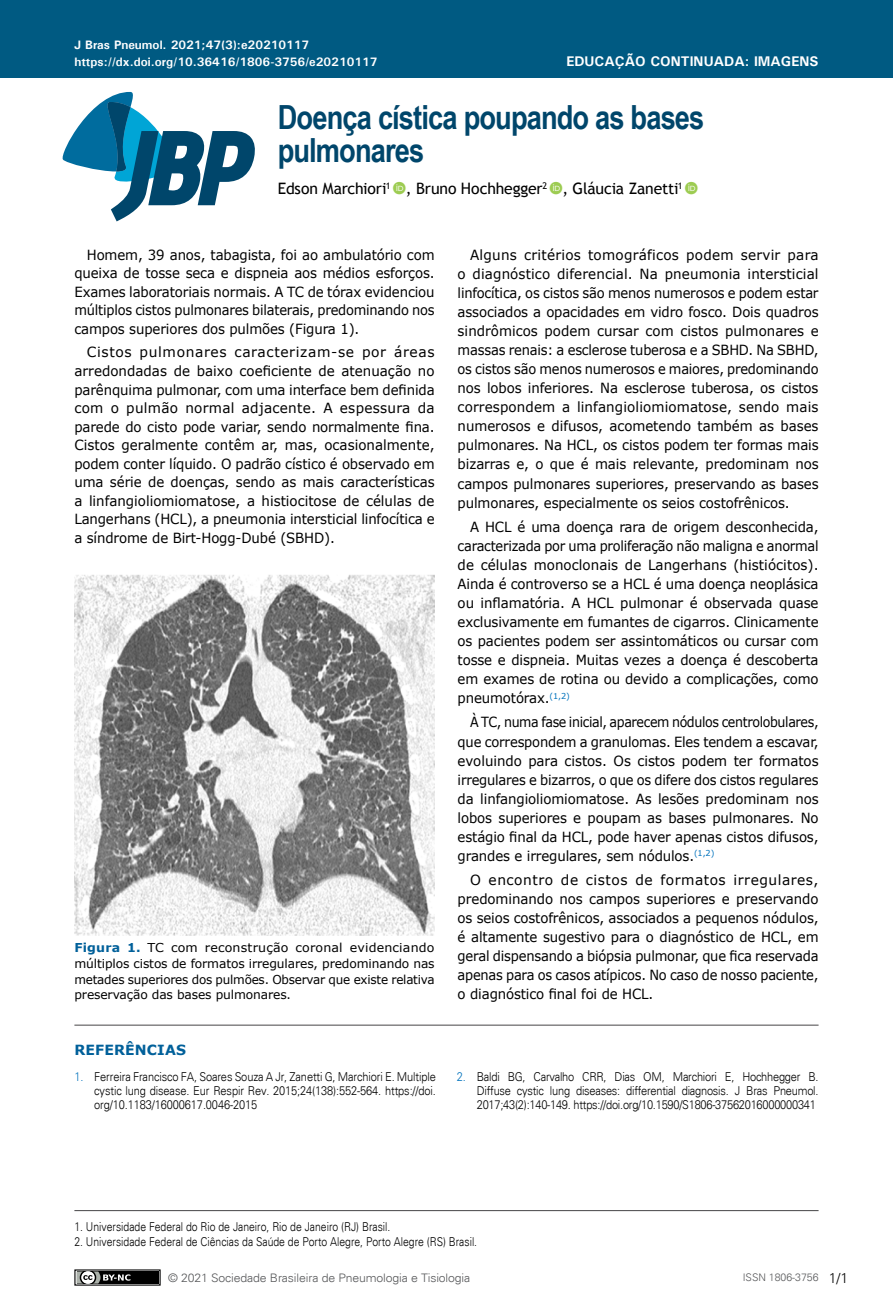
<style>
.page{position:relative;width:893px;height:1315px;background:#fff}
.page>*{position:absolute;margin:0;border:0;box-sizing:border-box;transform-origin:0 0}
.t1{font:700 33.25px/33.2px "Arial Narrow";letter-spacing:-.025em;color:#00466b}
.t2{font:21px "ID font Regular";color:#9dcc52}
.t3{font:15.75px "Trebuchet MS";letter-spacing:-.01em;color:#000}
.t4{font:14px/19.1px "Verdana";letter-spacing:-.01em;color:#000;text-align:justify}
.t5{font:14px/19.1px "Verdana";letter-spacing:-.01em;color:#000;text-align:justify;scale:.95 1}
.t6{font:14px/19.1px "Verdana";letter-spacing:-.01em;color:#000;text-align:justify;scale:.9 1}
.t7{font:700 14px "Univers";color:#fff}
.t8{font:700 14px "Verdana";letter-spacing:.01em;color:#01609a}
.t9{font:300 14px "Univers";color:#000}
.t10{font:300 12.25px/14px "Univers";color:#000;text-align:justify;scale:.9 1}
.t11{font:12.25px/15.8px "Verdana";letter-spacing:-.01em;color:#000;text-align:justify}
.t12{font:300 12.25px "Univers";color:#000;scale:.85 1}
.t13{font:700 12.25px "Univers";color:#fff}
.t14{font:300 11.72px "Univers";letter-spacing:-.01em;color:#58595b;scale:1.04 1}
.t15{font:300 10.5px "Univers";color:#58595b}
.s1{font-family:"ID font Regular";font-size:21px;color:#9dcc52}
.s2{font-weight:700;color:#01609a}
.s3{color:#0072bc}
</style>
<div class="page">
<div style="left:0;top:0;width:893px;height:78px;background:#005a82"></div>
<svg style="left:62px;top:91px;width:193px;height:130px"></svg>
<div style="left:75px;top:1270px;width:85px;height:15px;background:#000"></div>
<div style="left:74px;top:1269px;width:87px;height:16px;border:1px solid #000"></div>
<svg style="left:74px;top:1269px;width:56px;height:17px"></svg>
<hr style="left:74px;top:1210px;width:745px;height:1px;background:#464547">
<img style="left:74px;top:575px;width:361px;height:360px">
<hr style="left:74px;top:1024px;width:745px;height:1px;background:#464547">
<p class="t13" style="left:74px;top:37px;width:236px">J Bras Pneumol. 2021;47(3):e20210117</p>
<p class="t13" style="left:74px;top:54px;width:305px">https://dx.doi.org/10.36416/1806-3756/e20210117</p>
<p class="t7" style="left:566px;top:52px;width:254px">EDUCAÇÃO CONTINUADA: IMAGENS</p>
<h1 class="t1" style="left:278px;top:99px;width:428px">Doença cística poupando as bases pulmonares</h1>
<p class="t3" style="left:278px;top:179px;width:406px">Edson Marchiori<sup>1</sup> <span class="s1">a</span>, Bruno Hochhegger<sup>2</sup> <span class="s1">a</span>, Gláucia Zanetti<sup>1</sup></p>
<h2 class="t2" style="left:685px;top:177px;width:14px">a</h2>
<p class="t5" style="left:74px;top:245px;width:381px;line-height:18.6px;text-indent:12px">Homem, 39 anos, tabagista, foi ao ambulatório com queixa de tosse seca e dispneia aos médios esforços.<br>Exames laboratoriais normais. A TC de tórax evidenciou múltiplos cistos pulmonares bilaterais, predominando nos campos superiores dos pulmões (Figura 1).</p>
<p class="t4" style="left:74px;top:343px;width:362px;line-height:18.6px;text-indent:12px">Cistos pulmonares caracterizam-se por áreas arredondadas de baixo coeficiente de atenuação no parênquima pulmonar, com uma interface bem definida com o pulmão normal adjacente. A espessura da parede do cisto pode variar, sendo normalmente fina.<br>Cistos geralmente contêm ar, mas, ocasionalmente, podem conter líquido. O padrão cístico é observado em uma série de doenças, sendo as mais características a linfangioliomiomatose, a histiocitose de células de Langerhans (HCL), a pneumonia intersticial linfocítica e a síndrome de Birt-Hogg-Dubé (SBHD).</p>
<p class="t4" style="left:458px;top:245px;width:362px;text-indent:12px">Alguns critérios tomográficos podem servir para o diagnóstico diferencial. Na pneumonia intersticial linfocítica, os cistos são menos numerosos e podem estar associados a opacidades em vidro fosco. Dois quadros sindrômicos podem cursar com cistos pulmonares e massas renais: a esclerose tuberosa e a SBHD. Na SBHD, os cistos são menos numerosos e maiores, predominando nos lobos inferiores. Na esclerose tuberosa, os cistos correspondem a linfangioliomiomatose, sendo mais numerosos e difusos, acometendo também as bases pulmonares. Na HCL, os cistos podem ter formas mais bizarras e, o que é mais relevante, predominam nos campos pulmonares superiores, preservando as bases pulmonares, especialmente os seios costofrênicos.</p>
<p class="t5" style="left:458px;top:517px;width:381px;text-indent:12px">A HCL é uma doença rara de origem desconhecida, caracterizada por uma proliferação não maligna e anormal de células monoclonais de Langerhans (histiócitos).<br>Ainda é controverso se a HCL é uma doença neoplásica ou inflamatória. A HCL pulmonar é observada quase exclusivamente em fumantes de cigarros. Clinicamente os pacientes podem ser assintomáticos ou cursar com tosse e dispneia. Muitas vezes a doença é descoberta em exames de rotina ou devido a complicações, como pneumotórax.<sup>(1,2)</sup></p>
<p class="t6" style="left:458px;top:713px;width:403px;text-indent:12px">À TC, numa fase inicial, aparecem nódulos centrolobulares, que correspondem a granulomas. Eles tendem a escavar, evoluindo para cistos. Os cistos podem ter formatos irregulares e bizarros, o que os difere dos cistos regulares da linfangioliomiomatose. As lesões predominam nos lobos superiores e poupam as bases pulmonares. No estágio final da HCL, pode haver apenas cistos difusos, grandes e irregulares, sem nódulos.<sup>(1,2)</sup></p>
<p class="t4" style="left:458px;top:870px;width:362px;text-indent:12px">O encontro de cistos de formatos irregulares, predominando nos campos superiores e preservando os seios costofrênicos, associados a pequenos nódulos, é altamente sugestivo para o diagnóstico de HCL, em geral dispensando a biópsia pulmonar, que fica reservada apenas para os casos atípicos. No caso de nosso paciente, o diagnóstico final foi de HCL.</p>
<p class="t11" style="left:74px;top:940px;width:362px"><span class="s2">Figura 1.</span> TC com reconstrução coronal evidenciando múltiplos cistos de formatos irregulares, predominando nas metades superiores dos pulmões. Observar que existe relativa preservação das bases pulmonares.</p>
<p class="t8" style="left:74px;top:1040px;width:113px">REFERÊNCIAS</p>
<p class="t10" style="left:94px;top:1069px;width:381px;text-indent:-20px"><span class="s3">1.</span> Ferreira Francisco FA, Soares Souza A Jr, Zanetti G, Marchiori E. Multiple cystic lung disease. Eur Respir Rev. 2015;24(138):552-564. https://doi. org/10.1183/16000617.0046-2015</p>
<p class="t10" style="left:477px;top:1069px;width:381px;text-indent:-20px"><span class="s3">2.</span> Baldi BG, Carvalho CRR, Dias OM, Marchiori E, Hochhegger B.<br>Diffuse cystic lung diseases: differential diagnosis. J Bras Pneumol.<br>2017;43(2):140-149. https://doi.org/10.1590/S1806-37562016000000341</p>
<p class="t12" style="left:74px;top:1219px;width:373px">1. Universidade Federal do Rio de Janeiro, Rio de Janeiro (RJ) Brasil.</p>
<p class="t12" style="left:74px;top:1233px;width:475px">2. Universidade Federal de Ciências da Saúde de Porto Alegre, Porto Alegre (RS) Brasil.</p>
<p class="t14" style="left:168px;top:1270px;width:292px">© 2021 Sociedade Brasileira de Pneumologia e Tisiologia</p>
<p class="t15" style="left:743px;top:1271px;width:77px">ISSN 1806-3756</p>
<p class="t9" style="left:829px;top:1269px;width:21px">1/1</p>
</div>
